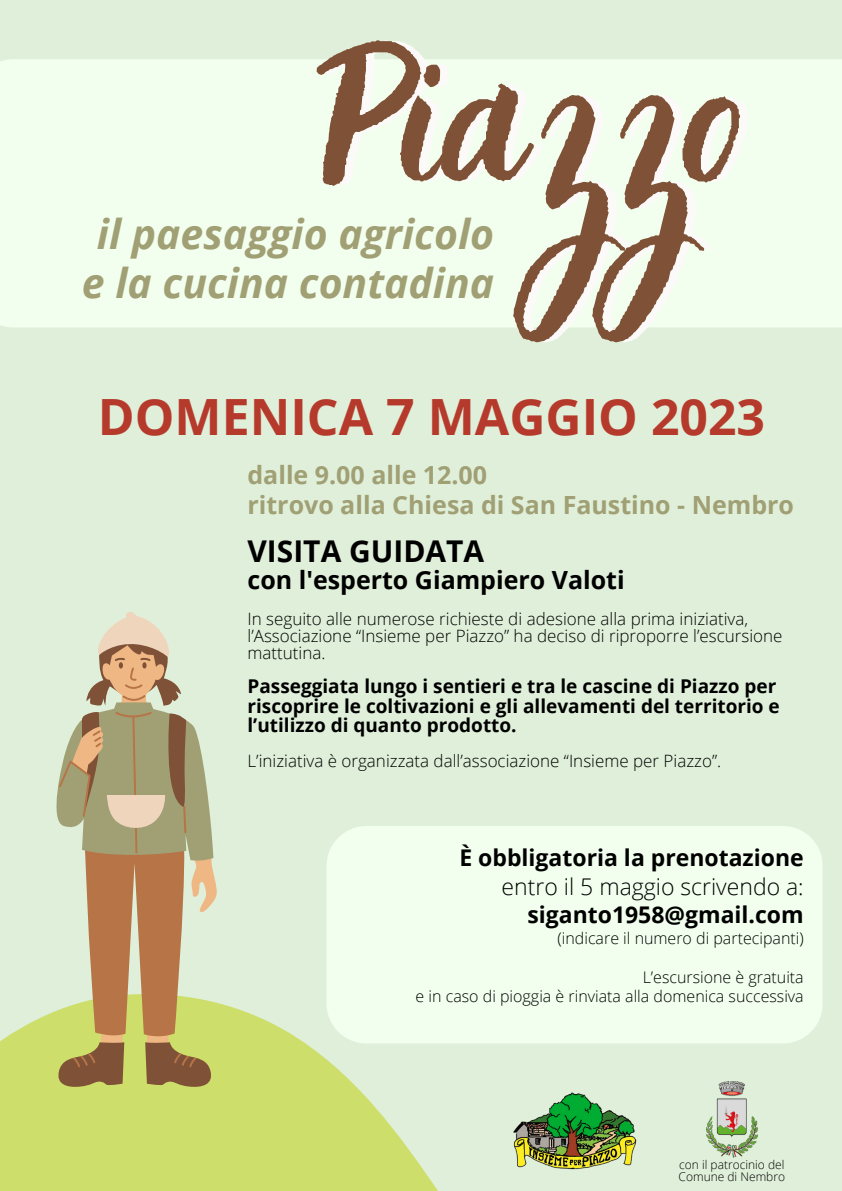
<style>
.page{position:relative;width:842px;height:1191px;background:#fff}
.page>*{position:absolute;margin:0;border:0;box-sizing:border-box;transform-origin:0 0}
.t1{font:150px "Holla";color:#7f5137}
.t2{font:700 50px "Open Sans";color:#b53a2b}
.t3{font:italic 700 41px/48.7px "Open Sans";color:#a1a075;text-align:center}
.t4{font:700 30px "Open Sans";color:#000}
.t5{font:700 25px/29.2px "Open Sans";color:#a1a075}
.t6{font:700 25px "Open Sans";color:#000}
.t7{font:700 23px "Open Sans";color:#000}
.t8{font:300 23px "Open Sans";color:#000}
.t9{font:700 19px/19.5px "Open Sans";color:#000}
.t10{font:300 17px/17.2px "Open Sans";color:#000}
.t11{font:300 16px/19.5px "Open Sans";color:#000;text-align:right}
.t12{font:300 12px/12px "Open Sans";color:#000}
</style>
<div class="page">
<div style="left:0;top:0;width:842px;height:1190px;background:#dfefd9"></div>
<svg style="left:0;top:1003px;width:437px;height:187px;fill:#cdde6b"></svg>
<img style="left:706px;top:1081px;width:51px;height:75px">
<img style="left:513px;top:1092px;width:124px;height:78px">
<div style="left:327px;top:826px;width:496px;height:217px;background:#f2ffee;border-radius:40px"></div>
<div style="left:0;top:59px;width:842px;height:268px;background:#f2ffee"></div>
<svg style="left:49px;top:612px;width:168px;height:475px"></svg>
<h1 class="t1" style="left:317px;top:33px;width:432px">PIAZZO</h1>
<h3 class="t3" style="left:82px;top:209px;width:414px">il paesaggio agricolo e la cucina contadina</h3>
<h2 class="t2" style="left:98px;top:381px;width:669px">DOMENICA 7 MAGGIO 2023</h2>
<h3 class="t5" style="left:247px;top:460px;width:548px">dalle 9.00 alle 12.00<br>ritrovo alla Chiesa di San Faustino - Nembro</h3>
<h3 class="t4" style="left:247px;top:529px;width:238px">VISITA GUIDATA</h3>
<h3 class="t6" style="left:247px;top:562px;width:379px">con l'esperto Giampiero Valoti</h3>
<p class="t10" style="left:247px;top:609px;width:536px">In seguito alle numerose richieste di adesione alla prima iniziativa, l’Associazione “Insieme per Piazzo” ha deciso di riproporre l’escursione mattutina.</p>
<p class="t9" style="left:247px;top:675px;width:534px">Passeggiata lungo i sentieri e tra le cascine di Piazzo per riscoprire le coltivazioni e gli allevamenti del territorio e l’utilizzo di quanto prodotto.</p>
<p class="t10" style="left:247px;top:752px;width:475px">L’iniziativa è organizzata dall’associazione “Insieme per Piazzo”.</p>
<h3 class="t7" style="left:459px;top:841px;width:346px">È obbligatoria la prenotazione</h3>
<h3 class="t8" style="left:502px;top:870px;width:304px">entro il 5 maggio scrivendo a:</h3>
<h3 class="t7" style="left:527px;top:898px;width:278px">siganto1958@gmail.com</h3>
<p class="t11" style="left:557px;top:927px;width:248px">(indicare il numero di partecipanti)</p>
<p class="t11" style="left:416px;top:966px;width:390px">L’escursione è gratuita<br>e in caso di pioggia è rinviata alla domenica successiva</p>
<p class="t12" style="left:679px;top:1157px;width:108px">con il patrocinio del<br>Comune di Nembro</p>
</div>
